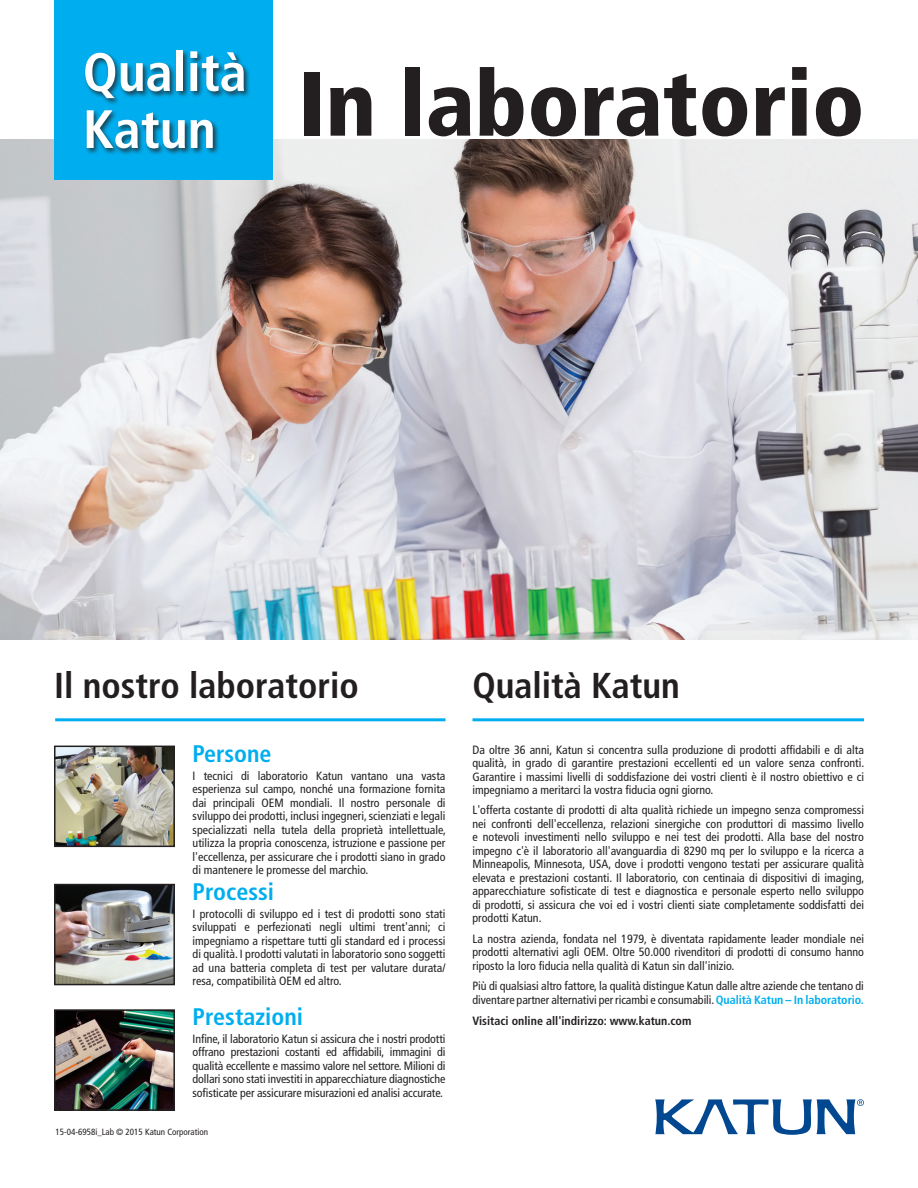
<style>
.page{position:relative;width:918px;height:1188px;background:#fff}
.page>*{position:absolute;margin:0;border:0;box-sizing:border-box;transform-origin:0 0}
.t1{font:900 condensed 91.5px "Frutiger";color:#231f20}
.t2{font:700 condensed 54px/57px "Frutiger";color:#fff}
.t3{font:700 condensed 36px "Frutiger";color:#231f20}
.t4{font:700 condensed 24px "Frutiger";color:#00aeef}
.t5{font:condensed 12px/13.5px "Frutiger";color:#231f20;text-align:justify}
.t6{font:700 condensed 12px "Frutiger";color:#231f20}
.t7{font:condensed 9px "Frutiger";color:#231f20}
.s1{font-weight:700;color:#00aeef}
</style>
<div class="page">
<img style="left:0;top:140px;width:918px;height:499px">
<svg style="left:655px;top:1099px;width:209px;height:36px"></svg>
<div style="left:54px;top:0;width:218px;height:179px;background:#00aeef"></div>
<img style="left:57px;top:749px;width:115px;height:95px">
<div style="left:54px;top:746px;width:121px;height:101px;border:2px solid #231f20"></div>
<img style="left:57px;top:887px;width:115px;height:95px">
<div style="left:54px;top:884px;width:121px;height:101px;border:2px solid #231f20"></div>
<img style="left:57px;top:1012px;width:115px;height:96px">
<div style="left:54px;top:1009px;width:121px;height:102px;border:2px solid #231f20"></div>
<div style="left:55px;top:718px;width:391px;height:3px;border:2px solid #00aeef"></div>
<div style="left:472px;top:718px;width:392px;height:3px;border:2px solid #00aeef"></div>
<div style="left:84px;top:49px;width:168px;height:107px;background:#231f20;opacity:.75"></div>
<h2 class="t2" style="left:83px;top:44px;width:166px">Qualità<br>Katun</h2>
<h1 class="t1" style="left:298px;top:49px;width:568px">In laboratorio</h1>
<h3 class="t3" style="left:54px;top:664px;width:306px">Il nostro laboratorio</h3>
<h3 class="t3" style="left:472px;top:664px;width:209px">Qualità Katun</h3>
<h3 class="t4" style="left:193px;top:739px;width:80px">Persone</h3>
<p class="t5" style="left:193px;top:769px;width:255px">I tecnici di laboratorio Katun vantano una vasta esperienza sul campo, nonché una formazione fornita dai principali OEM mondiali. Il nostro personale di sviluppo dei prodotti, inclusi ingegneri, scienziati e legali specializzati nella tutela della proprietà intellettuale, utilizza la propria conoscenza, istruzione e passione per l'eccellenza, per assicurare che i prodotti siano in grado di mantenere le promesse del marchio.</p>
<h3 class="t4" style="left:193px;top:877px;width:83px">Processi</h3>
<p class="t5" style="left:193px;top:907px;width:254px">I protocolli di sviluppo ed i test di prodotti sono stati sviluppati e perfezionati negli ultimi trent'anni; ci impegniamo a rispettare tutti gli standard ed i processi di qualità. I prodotti valutati in laboratorio sono soggetti ad una batteria completa di test per valutare durata/ resa, compatibilità OEM ed altro.</p>
<h3 class="t4" style="left:193px;top:1002px;width:112px">Prestazioni</h3>
<p class="t5" style="left:193px;top:1032px;width:254px">Infine, il laboratorio Katun si assicura che i nostri prodotti offrano prestazioni costanti ed affidabili, immagini di qualità eccellente e massimo valore nel settore. Milioni di dollari sono stati investiti in apparecchiature diagnostiche sofisticate per assicurare misurazioni ed analisi accurate.</p>
<p class="t7" style="left:56px;top:1126px;width:154px">15-04-6958i_Lab © 2015 Katun Corporation</p>
<p class="t5" style="left:472px;top:743px;width:393px">Da oltre 36 anni, Katun si concentra sulla produzione di prodotti affidabili e di alta qualità, in grado di garantire prestazioni eccellenti ed un valore senza confronti.<br>Garantire i massimi livelli di soddisfazione dei vostri clienti è il nostro obiettivo e ci impegniamo a meritarci la vostra fiducia ogni giorno.</p>
<p class="t5" style="left:472px;top:804px;width:393px">L'offerta costante di prodotti di alta qualità richiede un impegno senza compromessi nei confronti dell'eccellenza, relazioni sinergiche con produttori di massimo livello e notevoli investimenti nello sviluppo e nei test dei prodotti. Alla base del nostro impegno c'è il laboratorio all'avanguardia di 8290 mq per lo sviluppo e la ricerca a Minneapolis, Minnesota, USA, dove i prodotti vengono testati per assicurare qualità elevata e prestazioni costanti. Il laboratorio, con centinaia di dispositivi di imaging, apparecchiature sofisticate di test e diagnostica e personale esperto nello sviluppo di prodotti, si assicura che voi ed i vostri clienti siate completamente soddisfatti dei prodotti Katun.</p>
<p class="t5" style="left:472px;top:932px;width:393px">La nostra azienda, fondata nel 1979, è diventata rapidamente leader mondiale nei prodotti alternativi agli OEM. Oltre 50.000 rivenditori di prodotti di consumo hanno riposto la loro fiducia nella qualità di Katun sin dall'inizio.</p>
<p class="t5" style="left:472px;top:979px;width:393px;line-height:14.4px">Più di qualsiasi altro fattore, la qualità distingue Katun dalle altre aziende che tentano di diventare partner alternativi per ricambi e consumabili. <span class="s1">Qualità Katun – In laboratorio.</span></p>
<p class="t6" style="left:472px;top:1013px;width:220px">Visitaci online all'indirizzo: www.katun.com</p>
</div>
